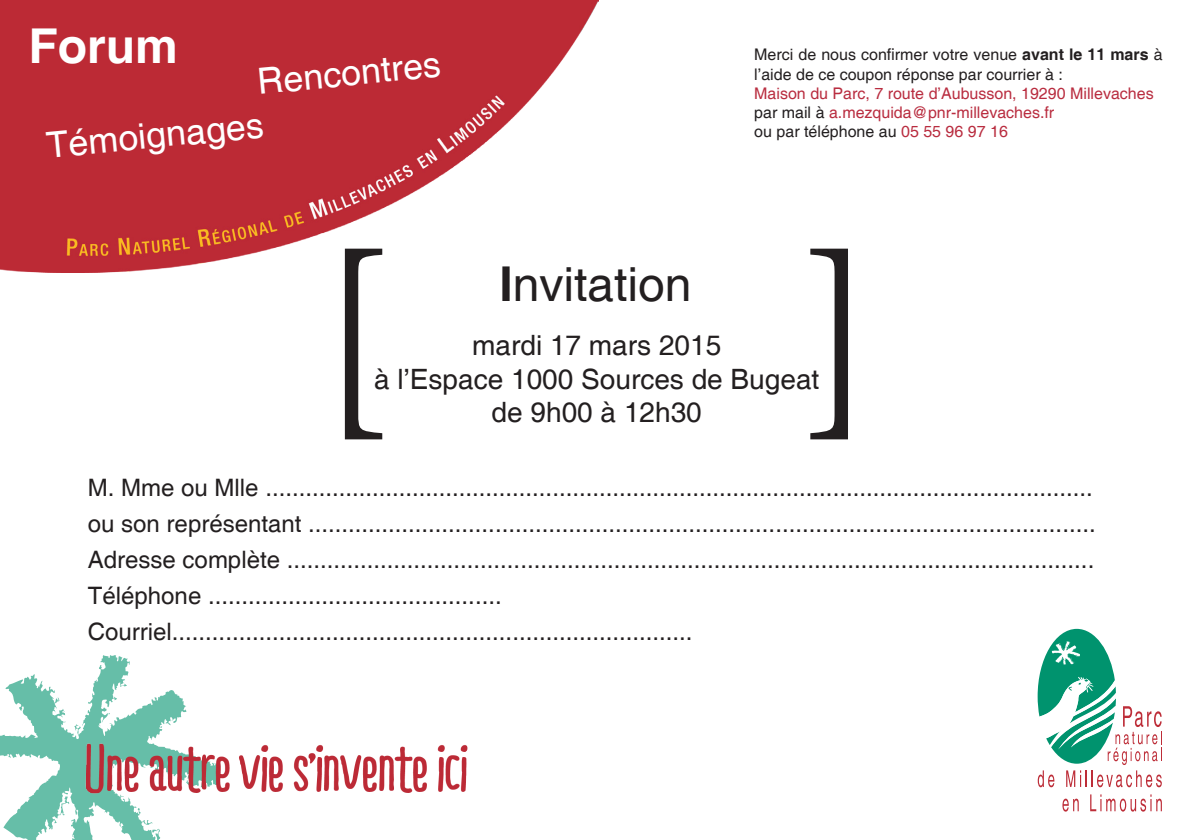
<style>
.page{position:relative;width:1191px;height:840px;background:#fff}
.page>*{position:absolute;margin:0;border:0;box-sizing:border-box;transform-origin:0 0}
.t1{font:220px "Minion Pro";color:#231f20}
.t2{font:48px "Helvetica";color:#231f20}
.t3{font:700 48px "Helvetica";color:#fff}
.t4{font:36px "Helvetica";color:#fff}
.t5{font:28px "Helvetica";color:#231f20}
.t6{font:24px "Helvetica";color:#231f20}
.t7{font:16px/19.2px "Helvetica";color:#231f20}
.t8{font:16px "Helvetica";color:#b92d40}
.s1{font-weight:700}
.s2{color:#231f20}
.s3{color:#b92d40}
</style>
<div class="page">
<img style="left:0;top:0;width:599px;height:272px">
<svg style="left:0;top:655px;width:187px;height:184px"></svg>
<img style="left:52px;top:717px;width:416px;height:93px">
<svg style="left:1037px;top:770px;width:17px;height:16px"></svg>
<svg style="left:1066px;top:770px;width:95px;height:16px"></svg>
<svg style="left:1062px;top:798px;width:16px;height:13px"></svg>
<svg style="left:1090px;top:794px;width:71px;height:17px"></svg>
<svg style="left:1037px;top:628px;width:125px;height:136px"></svg>
<p class="t3" style="left:28px;top:17px;width:151px">Forum</p>
<p class="t4" style="left:256px;top:60px;width:186px;rotate:-5deg">Rencontres</p>
<p class="t4" style="left:45px;top:124px;width:220px;rotate:-5deg">Témoignages</p>
<p class="t7" style="left:754px;top:46px;width:410px">Merci de nous confirmer votre venue <span class="s1">avant le 11 mars</span> à l’aide de ce coupon réponse par courrier à :</p>
<p class="t8" style="left:754px;top:84px;width:401px">Maison du Parc, 7 route d’Aubusson, 19290 Millevaches</p>
<p class="t8" style="left:754px;top:103px;width:301px"><span class="s2">par mail à</span> a.mezquida@pnr-millevaches.fr</p>
<p class="t7" style="left:754px;top:123px;width:255px">ou par téléphone au <span class="s3">05 55 96 97 16</span></p>
<p class="t1" style="left:318px;top:185px;width:77px">[</p>
<p class="t1" style="left:798px;top:185px;width:77px">]</p>
<p class="t2" style="left:499px;top:256px;width:194px"><span class="s1">I</span>nvitation</p>
<p class="t5" style="left:472px;top:329px;width:250px">mardi 17 mars 2015</p>
<p class="t5" style="left:374px;top:362px;width:447px">à l’Espace 1000 Sources de Bugeat</p>
<p class="t5" style="left:491px;top:396px;width:212px">de 9h00 à 12h30</p>
<p class="t6" style="left:88px;top:473px;width:1006px">M. Mme ou Mlle ............................................................................................................................</p>
<p class="t6" style="left:88px;top:509px;width:1009px">ou son représentant ......................................................................................................................</p>
<p class="t6" style="left:88px;top:545px;width:1008px">Adresse complète .........................................................................................................................</p>
<p class="t6" style="left:88px;top:581px;width:415px">Téléphone ............................................</p>
<p class="t6" style="left:88px;top:617px;width:606px">Courriel..............................................................................</p>
</div>
